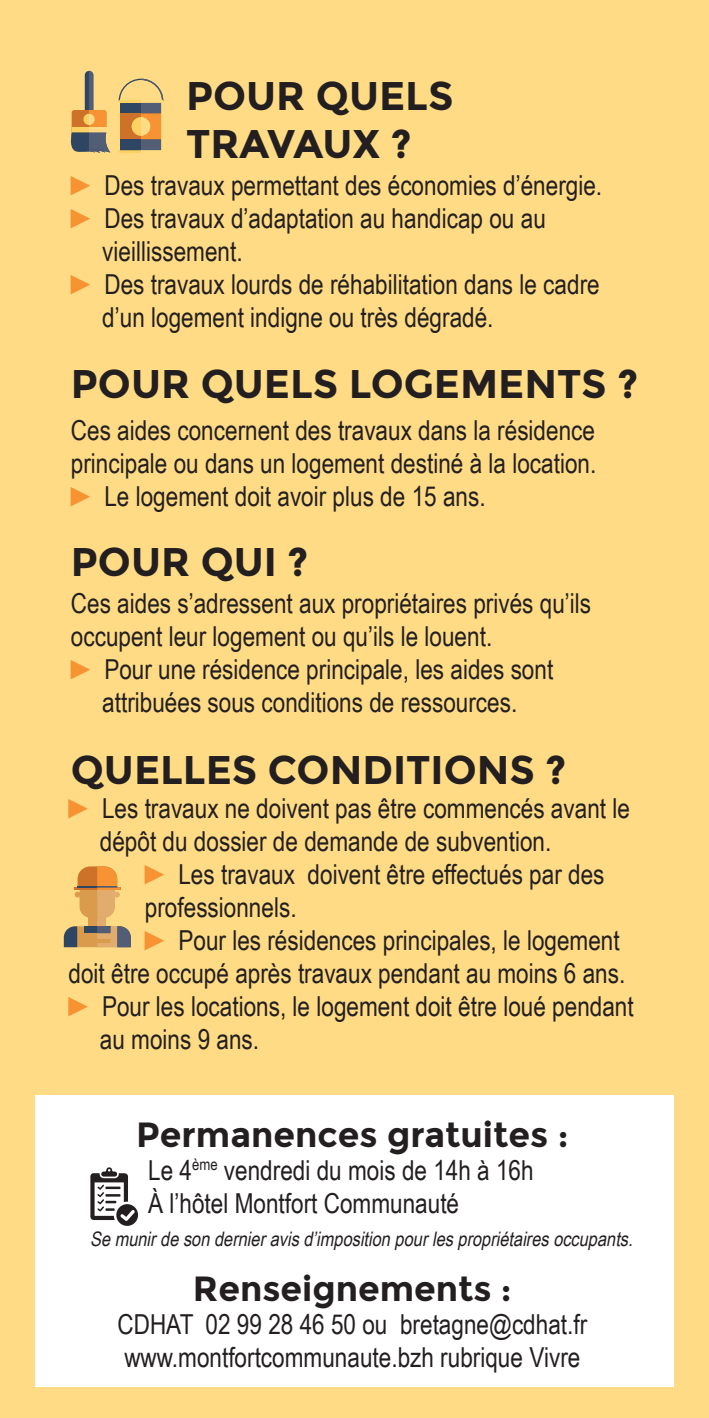
<style>
.page{position:relative;width:709px;height:1418px;background:#fff}
.page>*{position:absolute;margin:0;border:0;box-sizing:border-box;transform-origin:0 0}
.Titre_2{font:700 40px/48px "Montserrat";color:#231f20}
.Titre_2-2{font:700 35px "Montserrat";color:#231f20}
.t1{font:27.5px/33px "Arial Narrow";color:#231f20}
.t2{font:italic 20px "Arial Narrow";color:#231f20}
.s1{color:#f79332}
</style>
<div class="page">
<div style="left:0;top:0;width:709px;height:1417px;background:#fedb84"></div>
<svg style="left:64px;top:866px;width:67px;height:81px"></svg>
<svg style="left:70px;top:71px;width:40px;height:82px"></svg>
<svg style="left:119px;top:79px;width:44px;height:74px"></svg>
<div style="left:35px;top:1095px;width:638px;height:291px;background:#fff"></div>
<svg style="left:90px;top:1167px;width:48px;height:58px"></svg>
<p class="Titre_2" style="left:186px;top:72px;width:269px">POUR QUELS<br>TRAVAUX ?</p>
<p class="t1" style="left:71px;top:168px;width:533px"><span class="s1">►</span> Des travaux permettant des économies d’énergie.</p>
<p class="t1" style="left:102px;top:201px;width:445px;text-indent:-31px"><span class="s1">►</span> Des travaux d’adaptation au handicap ou au vieillissement.</p>
<p class="t1" style="left:102px;top:267px;width:499px;text-indent:-31px"><span class="s1">►</span> Des travaux lourds de réhabilitation dans le cadre d’un logement indigne ou très dégradé.</p>
<p class="Titre_2" style="left:71px;top:360px;width:569px">POUR QUELS LOGEMENTS ?</p>
<p class="t1" style="left:71px;top:412px;width:527px">Ces aides concernent des travaux dans la résidence principale ou dans un logement destiné à la location.</p>
<p class="t1" style="left:71px;top:478px;width:416px"><span class="s1">►</span> Le logement doit avoir plus de 15 ans.</p>
<p class="Titre_2" style="left:71px;top:538px;width:239px">POUR QUI ?</p>
<p class="t1" style="left:71px;top:585px;width:522px">Ces aides s’adressent aux propriétaires privés qu’ils occupent leur logement ou qu’ils le louent.</p>
<p class="t1" style="left:71px;top:651px;width:484px;text-align:center"><span class="s1">►</span> Pour une résidence principale, les aides sont attribuées sous conditions de ressources.</p>
<p class="Titre_2" style="left:71px;top:746px;width:497px">QUELLES CONDITIONS ?</p>
<p class="t1" style="left:100px;top:790px;width:531px;text-indent:-31px"><span class="s1">►</span> Les travaux ne doivent pas être commencés avant le dépôt du dossier de demande de subvention.</p>
<p class="t1" style="left:145px;top:856px;width:461px"><span class="s1">►</span> Les travaux doivent être effectués par des professionnels.</p>
<p class="t1" style="left:69px;top:922px;width:558px;text-align:right"><span class="s1">►</span> Pour les résidences principales, le logement<br>doit être occupé après travaux pendant au moins 6 ans.</p>
<p class="t1" style="left:100px;top:988px;width:535px;text-indent:-31px"><span class="s1">►</span> Pour les locations, le logement doit être loué pendant au moins 9 ans.</p>
<p class="Titre_2-2" style="left:136px;top:1113px;width:434px">Permanences gratuites :</p>
<p class="t1" style="left:148px;top:1152px;width:387px">Le 4<sup>ème</sup> vendredi du mois de 14h à 16h<br>À l’hôtel Montfort Communauté</p>
<p class="t2" style="left:90px;top:1223px;width:549px">Semunirdesondernieravisd’impositionpourlespropriétairesoccupants.</p>
<p class="Titre_2-2" style="left:193px;top:1267px;width:320px">Renseignements :</p>
<p class="t1" style="left:117px;top:1306px;width:471px">CDHAT 02 99 28 46 50 ou bretagne@cdhat.fr</p>
<p class="t1" style="left:124px;top:1339px;width:457px">www.montfortcommunaute.bzh rubrique Vivre</p>
</div>
